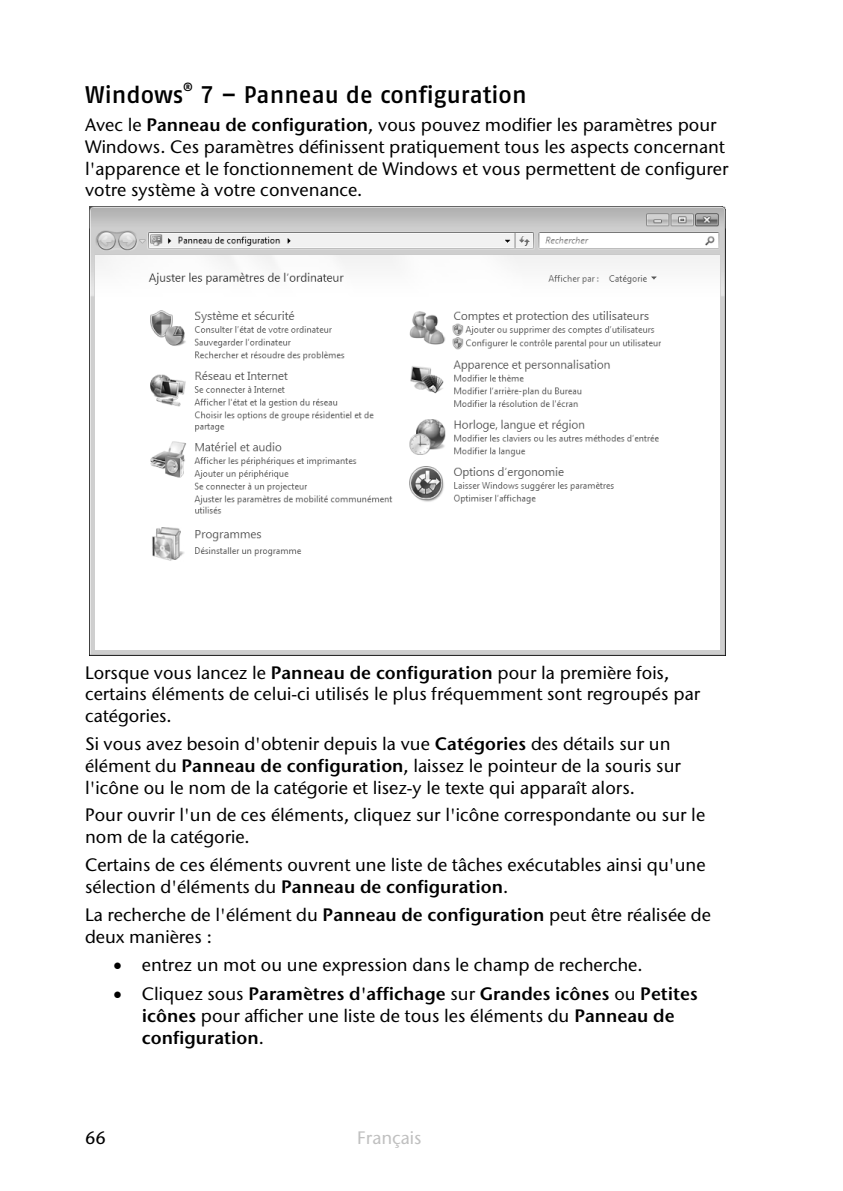
<style>
.page{position:relative;width:843px;height:1191px;background:#fff}
.page>*{position:absolute;margin:0;border:0;box-sizing:border-box;transform-origin:0 0}
.t1{font:500 24px "Medion MD";color:#000}
.t2{font:18px/21.8px "ITC Stone Sans";color:#000}
.t3{font:600 18px/22px "ITC Stone Sans";color:#000}
.t4{font:18px "ITC Stone Sans";color:#c0c0c0}
.t5{font:500 12px "Medion MD";color:#000}
.s1{font-weight:600}
.s2{font-weight:400}
</style>
<div class="page">
<img style="left:89px;top:207px;width:636px;height:448px">
<h1 class="t1" style="left:85px;top:85px;width:99px">Windows</h1>
<p class="t5" style="left:183px;top:82px;width:11px">®</p>
<h1 class="t1" style="left:200px;top:85px;width:328px">7 – Panneau de configuration</h1>
<p class="t2" style="left:85px;top:116px;width:644px">Avec le <span class="s1">Panneau de configuration</span>, vous pouvez modifier les paramètres pour Windows. Ces paramètres définissent pratiquement tous les aspects concernant l'apparence et le fonctionnement de Windows et vous permettent de configurer votre système à votre convenance.</p>
<p class="t2" style="left:85px;top:663px;width:616px">Lorsque vous lancez le <span class="s1">Panneau de configuration</span> pour la première fois, certains éléments de celui-ci utilisés le plus fréquemment sont regroupés par catégories.</p>
<p class="t2" style="left:85px;top:734px;width:597px">Si vous avez besoin d'obtenir depuis la vue <span class="s1">Catégories</span> des détails sur un élément du <span class="s1">Panneau de configuration</span>, laissez le pointeur de la souris sur l'icône ou le nom de la catégorie et lisez-y le texte qui apparaît alors.</p>
<p class="t2" style="left:85px;top:806px;width:621px">Pour ouvrir l'un de ces éléments, cliquez sur l'icône correspondante ou sur le nom de la catégorie.</p>
<p class="t2" style="left:85px;top:855px;width:622px">Certains de ces éléments ouvrent une liste de tâches exécutables ainsi qu'une sélection d'éléments du <span class="s1">Panneau de configuration</span>.</p>
<p class="t2" style="left:85px;top:905px;width:627px">La recherche de l'élément du <span class="s1">Panneau de configuration</span> peut être réalisée de deux manières :</p>
<p class="t2" style="left:113px;top:956px;width:530px">• entrez un mot ou une expression dans le champ de recherche.</p>
<p class="t3" style="left:142px;top:984px;width:557px;text-indent:-28px">• <span class="s2">Cliquez sous</span> Paramètres d'affichage <span class="s2">sur</span> Grandes icônes <span class="s2">ou</span> Petites icônes <span class="s2">pour afficher une liste de tous les éléments du</span> Panneau de configuration<span class="s2">.</span></p>
<p class="t2" style="left:85px;top:1129px;width:22px">66</p>
<p class="t4" style="left:357px;top:1131px;width:66px">Français</p>
</div>
